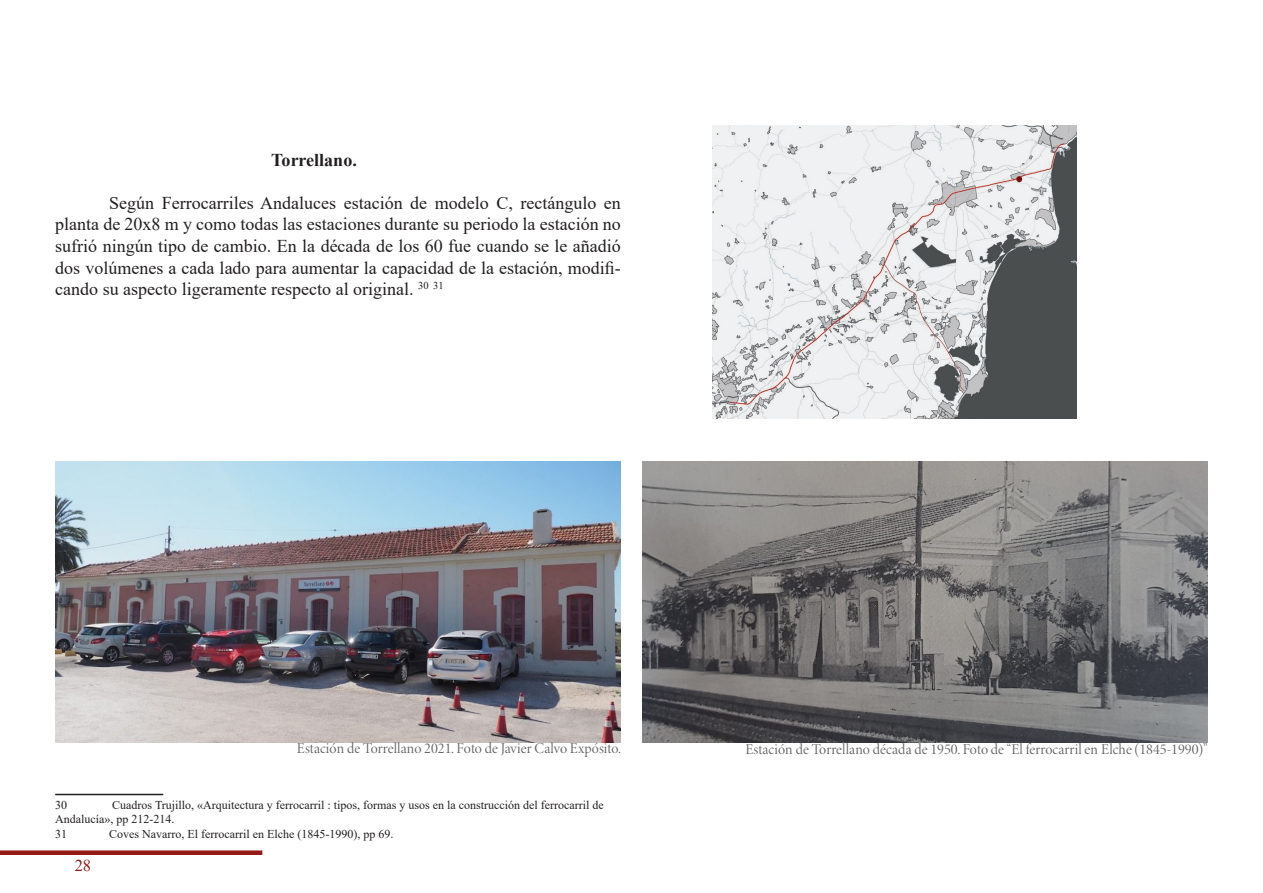
<style>
.page{position:relative;width:1263px;height:893px;background:#fff}
.page>*{position:absolute;margin:0;border:0;box-sizing:border-box;transform-origin:0 0}
.t1{font:18px/21.6px "Times New Roman";color:#231f20;text-align:justify}
.t2{font:700 18px "Times New Roman";color:#231f20}
.t3{font:16.5px "Times New Roman";color:#941914}
.t4{font:15px "Minion Variable Concept";letter-spacing:-.04em;color:#5f5f62}
.t5{font:12px/14.4px "Times New Roman";color:#231f20}
</style>
<div class="page">
<div style="left:0;top:850px;width:262px;height:5px;background:#941914"></div>
<hr style="left:55px;top:794px;width:108px;height:1px;background:#231f20">
<img style="left:55px;top:461px;width:566px;height:282px">
<img style="left:642px;top:461px;width:566px;height:282px">
<img style="left:712px;top:125px;width:365px;height:293px">
<p class="t2" style="left:271px;top:147px;width:87px">Torrellano.</p>
<p class="t1" style="left:55px;top:191px;width:567px;text-indent:54px">Según Ferrocarriles Andaluces estación de modelo C, rectángulo en planta de 20x8 m y como todas las estaciones durante su periodo la estación no sufrió ningún tipo de cambio. En la década de los 60 fue cuando se le añadió dos volúmenes a cada lado para aumentar la capacidad de la estación, modifi&shy;cando su aspecto ligeramente respecto al original. <sup>30</sup> <sup>31</sup></p>
<p class="t4" style="left:297px;top:738px;width:326px">Estación de Torrellano 2021. Foto de Javier Calvo Expósito.</p>
<p class="t4" style="left:745px;top:739px;width:465px">Estación de Torrellano década de 1950. Foto de “El ferrocarril en Elche (1845-1990)”</p>
<p class="t5" style="left:55px;top:797px;width:550px;text-indent:57px">Cuadros Trujillo, «Arquitectura y ferrocarril : tipos, formas y usos en la construcción del ferrocarril de<br>Andalucía», pp 212-214.</p>
<p class="t5" style="left:55px;top:826px;width:13px">31</p>
<p class="t5" style="left:109px;top:826px;width:286px">Coves Navarro, El ferrocarril en Elche (1845-1990), pp 69.</p>
<p class="t5" style="left:55px;top:797px;width:13px">30</p>
<p class="t3" style="left:75px;top:854px;width:18px">28</p>
</div>
